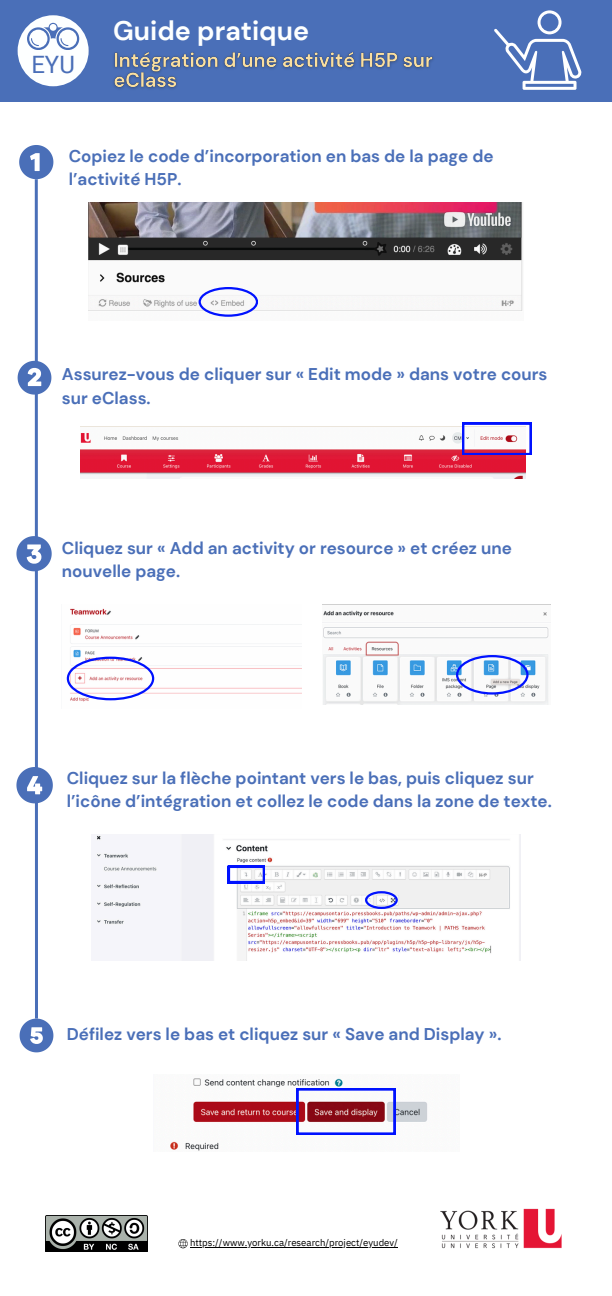
<style>
.page{position:relative;width:612px;height:1296px;background:#fff}
.page>*{position:absolute;margin:0;border:0;box-sizing:border-box;transform-origin:0 0}
.t1{font:700 26.8px "DM Sans";color:#fdffff}
.t2{font:23.9px "Roboto";color:#4a6fb8}
.t3{font:700 17px/23.2px "DM Sans";color:#4a6fb8}
.t4{font:9.6px "IBM Plex Sans";color:#000}
</style>
<div class="page">
<img style="left:89px;top:202px;width:434px;height:109px">
<img style="left:440px;top:1208px;width:122px;height:41px">
<img style="left:46px;top:1216px;width:101px;height:35px">
<div style="left:0;top:0;width:612px;height:101px;background:#4a6fb8"></div>
<div style="left:18px;top:15px;width:71px;height:71px;background:#fdffff;border-radius:50%"></div>
<svg style="left:27px;top:23px;width:52px;height:27px"></svg>
<hr style="left:35px;top:179px;width:3px;height:840px;background:#4a6fb8">
<svg style="left:19px;top:145px;width:34px;height:34px"></svg>
<img style="left:80px;top:432px;width:446px;height:46px">
<img style="left:323px;top:610px;width:228px;height:95px">
<img style="left:96px;top:835px;width:425px;height:126px">
<img style="left:170px;top:1078px;width:258px;height:73px">
<svg style="left:16px;top:536px;width:36px;height:35px"></svg>
<svg style="left:16px;top:767px;width:37px;height:36px"></svg>
<svg style="left:20px;top:1019px;width:33px;height:33px"></svg>
<img style="left:66px;top:608px;width:236px;height:94px">
<svg style="left:178px;top:1239px;width:10px;height:9px"></svg>
<hr style="left:190px;top:1247px;width:208px;height:1px;background:#000">
<img style="left:113px;top:51px;width:320px;height:38px">
<svg style="left:494px;top:10px;width:88px;height:80px"></svg>
<svg style="left:18px;top:361px;width:33px;height:34px"></svg>
<svg style="left:199px;top:287px;width:59px;height:30px"></svg>
<svg style="left:462px;top:423px;width:70px;height:32px"></svg>
<svg style="left:67px;top:657px;width:87px;height:43px"></svg>
<svg style="left:456px;top:655px;width:73px;height:40px"></svg>
<svg style="left:228px;top:866px;width:37px;height:17px"></svg>
<svg style="left:365px;top:891px;width:33px;height:18px"></svg>
<svg style="left:297px;top:1088px;width:98px;height:47px"></svg>
<h4 class="t2" style="left:31px;top:50px;width:45px">EYU</h4>
<p class="t1" style="left:113px;top:13px;width:197px">Guide pratique</p>
<h4 class="t3" style="left:69px;top:145px;width:427px">Copiez le code d’incorporation en bas de la page de l’activité H5P.</h4>
<p class="t3" style="left:62px;top:363px;width:487px">Assurez-vous de cliquer sur « Edit mode » dans votre cours sur eClass.</p>
<p class="t3" style="left:62px;top:537px;width:452px">Cliquez sur « Add an activity or resource » et créez une nouvelle page.</p>
<h4 class="t3" style="left:67px;top:766px;width:487px">Cliquez sur la flèche pointant vers le bas, puis cliquez sur l’icône d’intégration et collez le code dans la zone de texte.</h4>
<p class="t3" style="left:67px;top:1023px;width:436px">Défilez vers le bas et cliquez sur « Save and Display ».</p>
<p class="t4" style="left:190px;top:1237px;width:209px">https://www.yorku.ca/research/project/eyudev/</p>
</div>
